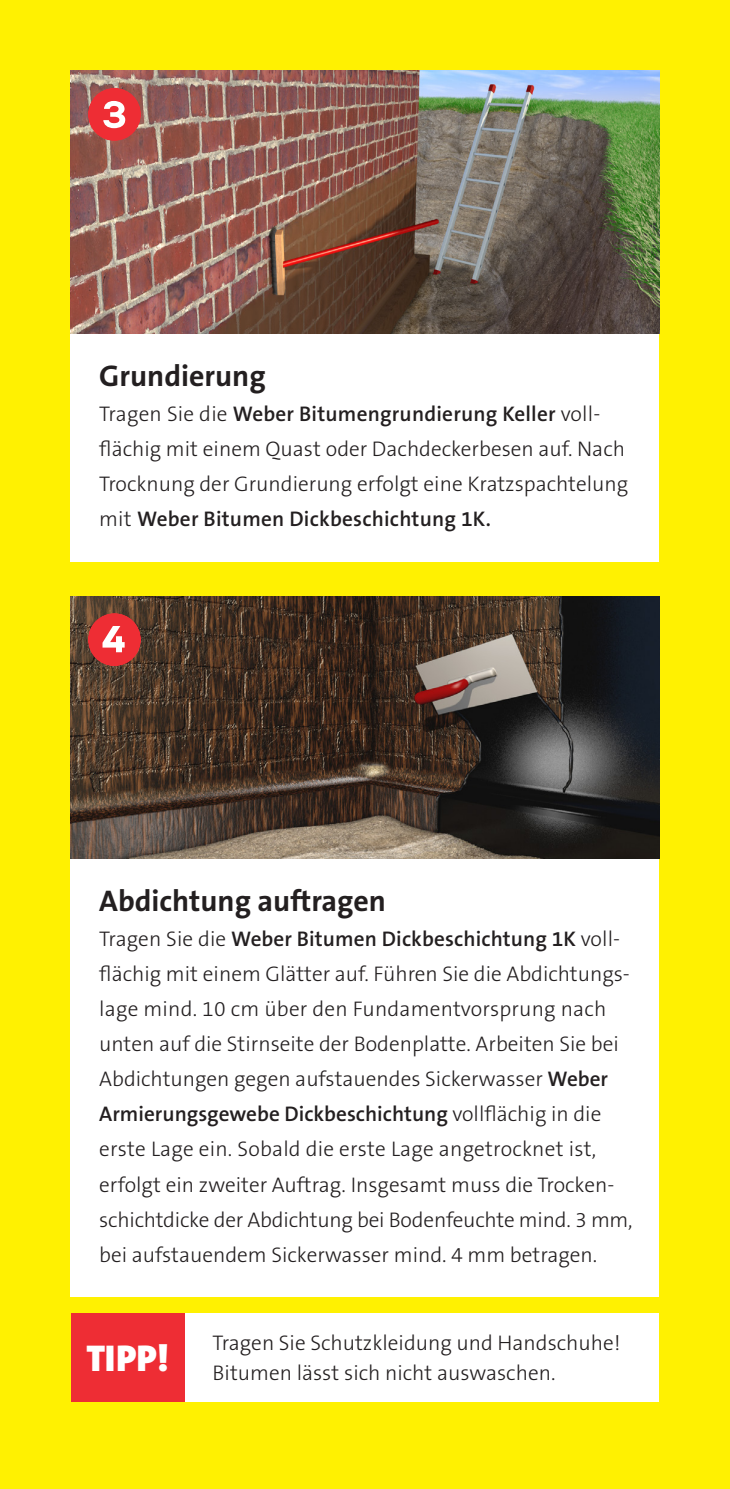
<style>
.page{position:relative;width:730px;height:1489px;background:#fff}
.page>*{position:absolute;margin:0;border:0;box-sizing:border-box;transform-origin:0 0}
.t1{font:900 37.5px "The Sans B9";color:#fff}
.t2{font:700 30px "The Sans B7";color:#231f20}
.t3{font:300 21.25px/35px "The Sans B3";color:#231f20}
.t4{font:600 21.25px "The Sans B6";letter-spacing:.005em;color:#231f20}
.s1{font-family:"The Sans B3";font-weight:300}
.s2{font-family:"The Sans B6";font-weight:600}
</style>
<div class="page">
<div style="left:0;top:0;width:730px;height:1488px;background:#fff101"></div>
<div style="left:71px;top:841px;width:588px;height:455px;background:#fff"></div>
<div style="left:184px;top:1313px;width:475px;height:88px;background:#fff"></div>
<div style="left:71px;top:1313px;width:113px;height:88px;background:#ee2d34"></div>
<div style="left:71px;top:316px;width:588px;height:245px;background:#fff"></div>
<img style="left:71px;top:596px;width:588px;height:262px">
<img style="left:71px;top:71px;width:588px;height:262px">
<div style="left:88px;top:613px;width:53px;height:53px;background:#ee2d34;border-radius:50%"></div>
<svg style="left:103px;top:626px;width:22px;height:26px"></svg>
<div style="left:88px;top:88px;width:53px;height:53px;background:#ee2d34;border-radius:50%"></div>
<svg style="left:103px;top:101px;width:22px;height:27px"></svg>
<h2 class="t2" style="left:99px;top:360px;width:168px">Grundierung</h2>
<p class="t4" style="left:99px;top:402px;width:503px"><span class="s1">Tragen Sie die</span> Weber Bitumengrundierung Keller <span class="s1">voll-</span></p>
<p class="t3" style="left:99px;top:432px;width:530px">flächig mit einem Quast oder Dachdeckerbesen auf. Nach<br>Trocknung der Grundierung erfolgt eine Kratzspachtelung</p>
<p class="t4" style="left:99px;top:507px;width:393px"><span class="s1">mit</span> Weber Bitumen Dickbeschichtung 1K.</p>
<h2 class="t2" style="left:99px;top:885px;width:288px">Abdichtung auftragen</h2>
<p class="t4" style="left:99px;top:927px;width:522px"><span class="s1">Tragen Sie die</span> Weber Bitumen Dickbeschichtung 1K <span class="s1">voll-</span></p>
<p class="t3" style="left:99px;top:957px;width:532px">flächig mit einem Glätter auf. Führen Sie die Abdichtungs&shy;lage mind. 10 cm über den Fundamentvorsprung nach unten auf die Stirnseite der Bodenplatte. Arbeiten Sie bei Abdichtungen gegen aufstauendes Sickerwasser <span class="s2">Weber</span></p>
<p class="t4" style="left:99px;top:1102px;width:504px">Armierungsgewebe Dickbeschichtung <span class="s1">vollflächig in die</span></p>
<p class="t3" style="left:99px;top:1132px;width:535px">erste Lage ein. Sobald die erste Lage angetrocknet ist, erfolgt ein zweiter Auftrag. Insgesamt muss die Trocken&shy;schichtdicke der Abdichtung bei Bodenfeuchte mind. 3 mm, bei aufstauendem Sickerwasser mind. 4 mm betragen.</p>
<h1 class="t1" style="left:86px;top:1338px;width:84px">TIPP!</h1>
<p class="t3" style="left:213px;top:1328px;width:409px;line-height:30px">Tragen Sie Schutzkleidung und Handschuhe!<br>Bitumen lässt sich nicht auswaschen.</p>
</div>
